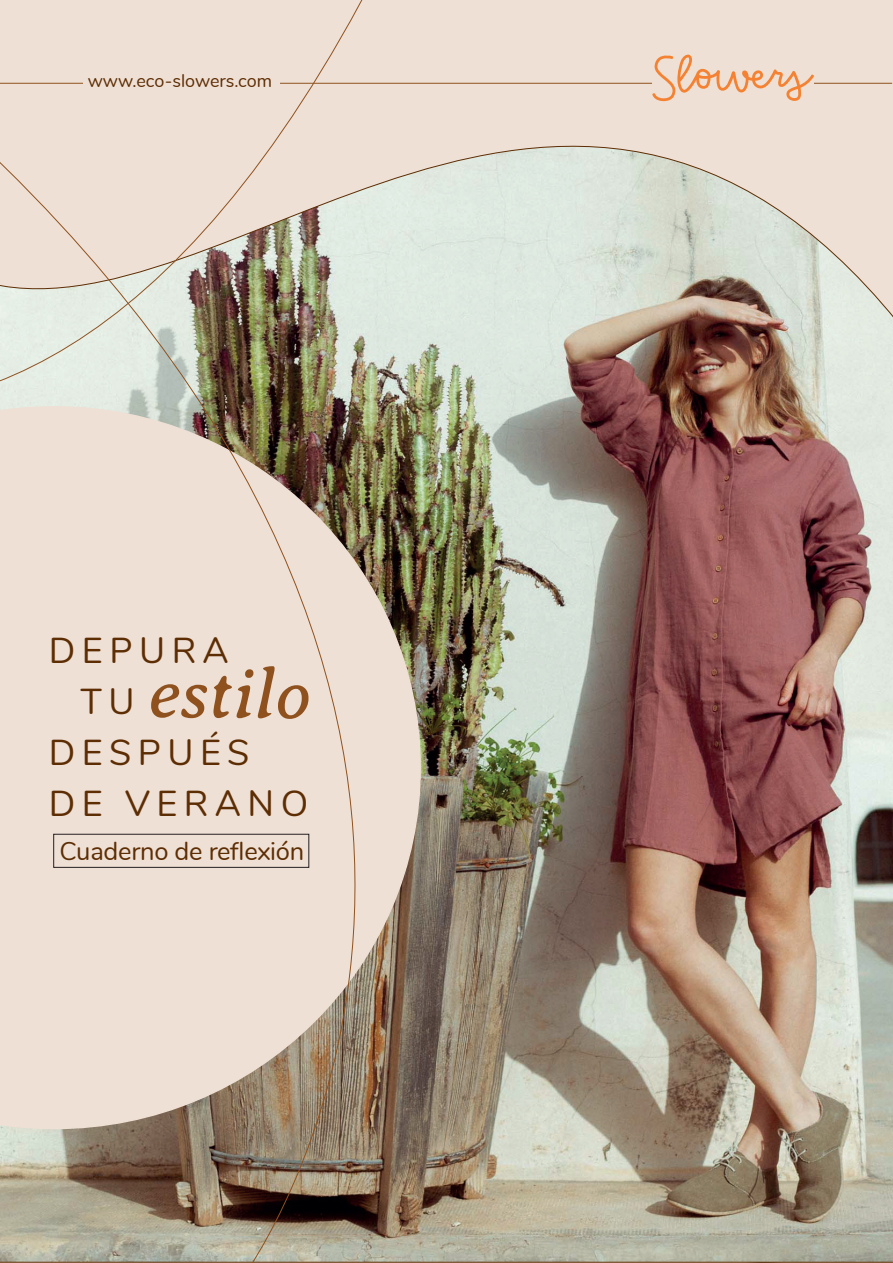
<style>
.page{position:relative;width:893px;height:1263px;background:#fff}
.page>*{position:absolute;margin:0;border:0;box-sizing:border-box;transform-origin:0 0}
.t1{font:italic 72px "Averia Serif Libre";color:#8f521f}
.t2{font:36px "Nunito";letter-spacing:.18em;color:#5d2d03}
.t3{font:25.5px "Nunito";letter-spacing:-.01em;color:#5d2d03}
.t4{font:18px "Nunito";color:#5d2d03}
</style>
<div class="page">
<img style="left:533px;top:0;width:360px;height:1263px">
<hr style="left:0;top:83px;width:892px;height:1px;background:#8f521f">
<svg style="left:652px;top:54px;width:162px;height:47px;background:#efceb7"></svg>
<div style="left:0;top:0;width:533px;height:136px;background:#efe0d5"></div>
<img style="left:0;top:136px;width:625px;height:1127px">
<div style="left:53px;top:834px;width:256px;height:34px;border:1px solid #231f20"></div>
<p class="t4" style="left:88px;top:67px;width:186px">www.eco-slowers.com</p>
<p class="t2" style="left:49px;top:624px;width:181px">DEPURA</p>
<p class="t2" style="left:80px;top:675px;width:56px">TU</p>
<p class="t2" style="left:49px;top:726px;width:202px">DESPUÉS</p>
<p class="t2" style="left:49px;top:777px;width:261px">DE VERANO</p>
<h1 class="t1" style="left:149px;top:651px;width:163px;rotate:1deg">estilo</h1>
<p class="t3" style="left:60px;top:832px;width:246px">Cuaderno de reflexión</p>
</div>
